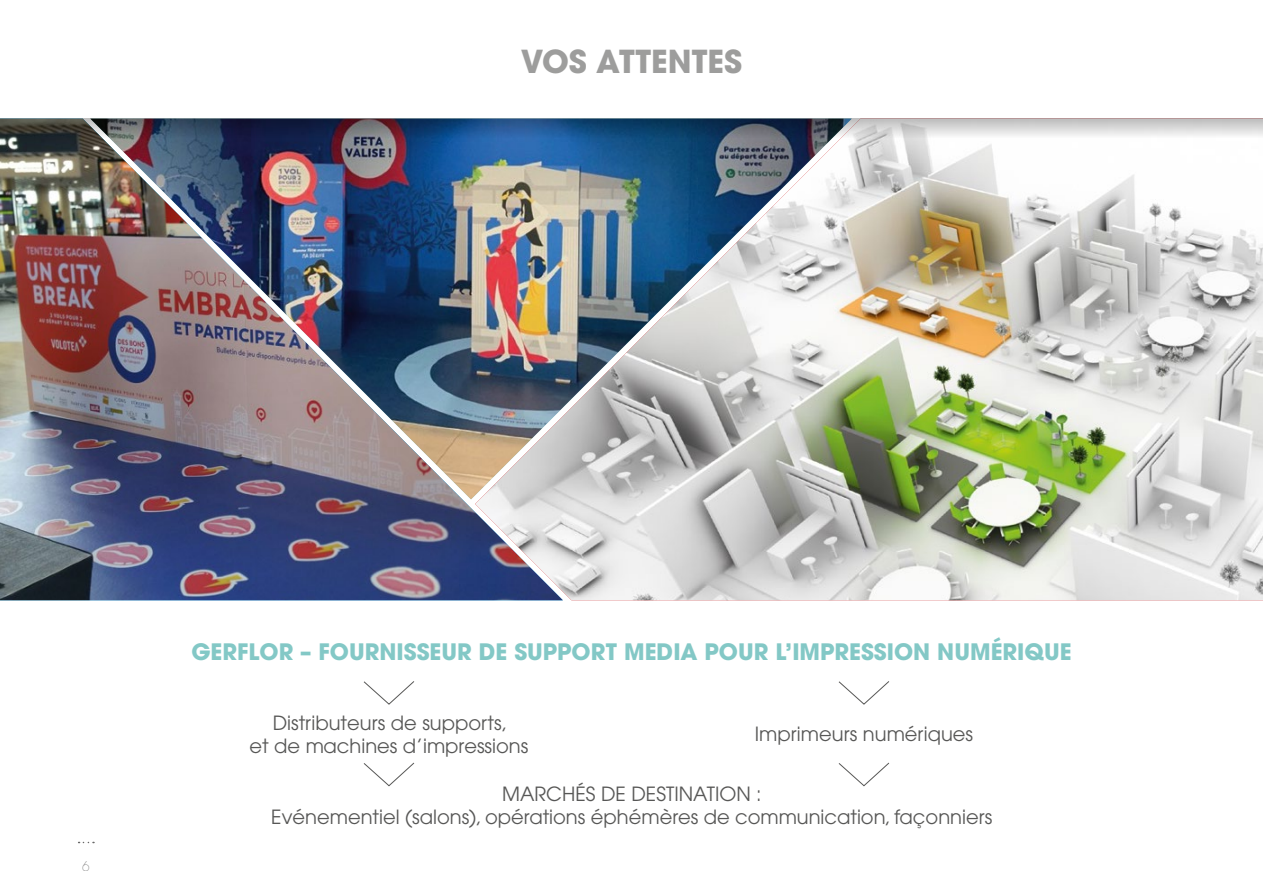
<style>
.page{position:relative;width:1263px;height:893px;background:#fff}
.page>*{position:absolute;margin:0;border:0;box-sizing:border-box;transform-origin:0 0}
.t1{font:700 31.5px "ITC Avant Garde Pro";color:#9d9d9c}
.t2{font:700 22.5px "Avant Garde";color:#83c8c6}
.t3{font:19.5px/23.4px "Avant Garde";color:#575756;text-align:center}
.t4{font:200 13.5px "Avant Garde";color:#706f6f}
</style>
<div class="page">
<img style="left:0;top:138px;width:475px;height:462px">
<img style="left:475px;top:138px;width:788px;height:462px">
<img style="left:90px;top:138px;width:762px;height:361px">
<svg style="left:0;top:119px;width:1263px;height:19px"></svg>
<svg style="left:363px;top:762px;width:52px;height:25px"></svg>
<svg style="left:363px;top:681px;width:52px;height:24px"></svg>
<svg style="left:838px;top:681px;width:52px;height:24px"></svg>
<svg style="left:838px;top:762px;width:52px;height:25px"></svg>
<h1 class="t1" style="left:521px;top:40px;width:223px">VOS ATTENTES</h1>
<p class="t4" style="left:82px;top:858px;width:9px">6</p>
<p class="t2" style="left:191px;top:637px;width:882px">GERFLOR – FOURNISSEUR DE SUPPORT MEDIA POUR L’IMPRESSION NUMÉRIQUE</p>
<p class="t3" style="left:250px;top:711px;width:280px">Distributeurs de supports,<br>et de machines d’impressions</p>
<p class="t3" style="left:755px;top:722px;width:220px">Imprimeurs numériques</p>
<p class="t3" style="left:271px;top:782px;width:723px">MARCHÉS DE DESTINATION :<br>Evénementiel (salons), opérations éphémères de communication, façonniers</p>
</div>
